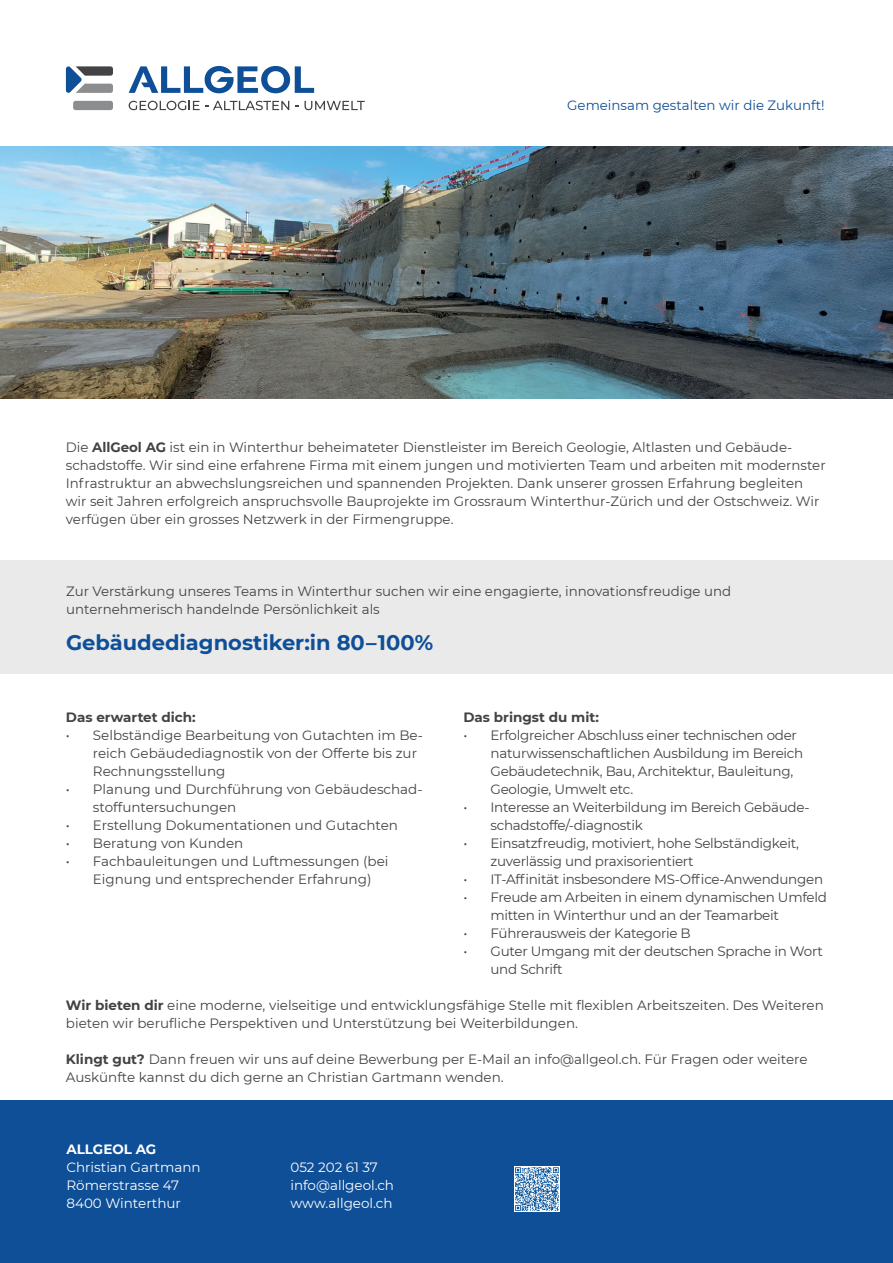
<style>
.page{position:relative;width:893px;height:1263px;background:#fff}
.page>*{position:absolute;margin:0;border:0;box-sizing:border-box;transform-origin:0 0}
.t1{font:700 21px "Montserrat";color:#0e4f98}
.t2{font:13.5px/18px "Montserrat";color:#434346}
.t3{font:13.5px/18px "Montserrat";letter-spacing:-.02em;color:#434346}
.t4{font:13.5px/18px "Montserrat";color:#fff}
.t5{font:13.5px "Montserrat";color:#0e4f98}
.t6{font:700 13.5px "Montserrat";color:#434346}
.t7{font:700 13.5px "Montserrat";color:#fff}
.s1{font-weight:700}
</style>
<div class="page">
<div style="left:0;top:1100px;width:893px;height:163px;background:#0e4f98"></div>
<svg style="left:129px;top:101px;width:160px;height:9px"></svg>
<svg style="left:305px;top:101px;width:60px;height:9px"></svg>
<div style="left:73px;top:101px;width:40px;height:9px;background:#8b8d8f;border-radius:2px"></div>
<svg style="left:66px;top:66px;width:47px;height:27px"></svg>
<svg style="left:129px;top:66px;width:185px;height:27px"></svg>
<img style="left:0;top:146px;width:892px;height:252px">
<div style="left:514px;top:1166px;width:45px;height:46px;background:#fff"></div>
<svg style="left:515px;top:1167px;width:44px;height:44px;background:#85abcd"></svg>
<div style="left:0;top:560px;width:893px;height:114px;background:#eaeaea"></div>
<p class="t5" style="left:567px;top:96px;width:259px">Gemeinsam gestalten wir die Zukunft!</p>
<p class="t2" style="left:66px;top:438px;width:761px">Die <span class="s1">AllGeol AG</span> ist ein in Winterthur beheimateter Dienstleister im Bereich Geologie, Altlasten und Gebäude&shy;schadstoffe. Wir sind eine erfahrene Firma mit einem jungen und motivierten Team und arbeiten mit modernster Infrastruktur an abwechslungsreichen und spannenden Projekten. Dank unserer grossen Erfahrung begleiten wir seit Jahren erfolgreich anspruchsvolle Bauprojekte im Grossraum Winterthur-Zürich und der Ostschweiz. Wir verfügen über ein grosses Netzwerk in der Firmengruppe.</p>
<p class="t2" style="left:66px;top:582px;width:667px">Zur Verstärkung unseres Teams in Winterthur suchen wir eine engagierte, innovationsfreudige und unternehmerisch handelnde Persönlichkeit als</p>
<h1 class="t1" style="left:66px;top:628px;width:368px">Gebäudediagnostiker:in 80–100%</h1>
<p class="t6" style="left:463px;top:708px;width:137px">Das bringst du mit:</p>
<p class="t3" style="left:490px;top:726px;width:314px;text-indent:-27px">• Erfolgreicher Abschluss einer technischen oder naturwissenschaftlichen Ausbildung im Bereich Gebäudetechnik, Bau, Architektur, Bauleitung, Geologie, Umwelt etc.</p>
<p class="t3" style="left:490px;top:798px;width:321px;text-indent:-27px">• Interesse an Weiterbildung im Bereich Gebäude&shy;schadstoffe/-diagnostik</p>
<p class="t3" style="left:490px;top:834px;width:310px;text-indent:-27px">• Einsatzfreudig, motiviert, hohe Selbständigkeit, zuverlässig und praxisorientiert</p>
<p class="t3" style="left:463px;top:870px;width:361px">• IT-Affinität insbesondere MS-Office-Anwendungen</p>
<p class="t3" style="left:490px;top:888px;width:338px;text-indent:-27px">• Freude am Arbeiten in einem dynamischen Umfeld mitten in Winterthur und an der Teamarbeit</p>
<p class="t3" style="left:463px;top:924px;width:229px">• Führerausweis der Kategorie B</p>
<p class="t3" style="left:490px;top:942px;width:334px;text-indent:-27px">• Guter Umgang mit der deutschen Sprache in Wort und Schrift</p>
<p class="t2" style="left:66px;top:996px;width:759px"><span class="s1">Wir bieten dir</span> eine moderne, vielseitige und entwicklungsfähige Stelle mit flexiblen Arbeitszeiten. Des Weiteren bieten wir berufliche Perspektiven und Unterstützung bei Weiterbildungen.</p>
<p class="t2" style="left:66px;top:1050px;width:743px"><span class="s1">Klingt gut?</span> Dann freuen wir uns auf deine Bewerbung per E-Mail an info@allgeol.ch. Für Fragen oder weitere<br>Auskünfte kannst du dich gerne an Christian Gartmann wenden.</p>
<p class="t6" style="left:66px;top:708px;width:131px">Das erwartet dich:</p>
<p class="t2" style="left:93px;top:726px;width:332px;text-indent:-27px">• Selbständige Bearbeitung von Gutachten im Be&shy;reich Gebäudediagnostik von der Offerte bis zur<br>Rechnungsstellung</p>
<p class="t2" style="left:93px;top:780px;width:331px;text-indent:-27px">• Planung und Durchführung von Gebäudeschad&shy;stoffuntersuchungen</p>
<p class="t2" style="left:66px;top:816px;width:334px">• Erstellung Dokumentationen und Gutachten</p>
<p class="t2" style="left:66px;top:834px;width:179px">• Beratung von Kunden</p>
<p class="t2" style="left:93px;top:852px;width:297px;text-indent:-27px">• Fachbauleitungen und Luftmessungen (bei<br>Eignung und entsprechender Erfahrung)</p>
<p class="t7" style="left:66px;top:1140px;width:91px">ALLGEOL AG</p>
<p class="t4" style="left:66px;top:1158px;width:136px">Christian Gartmann<br>Römerstrasse 47<br>8400 Winterthur</p>
<p class="t4" style="left:290px;top:1158px;width:105px">052 202 61 37 info@allgeol.ch www.allgeol.ch</p>
</div>
